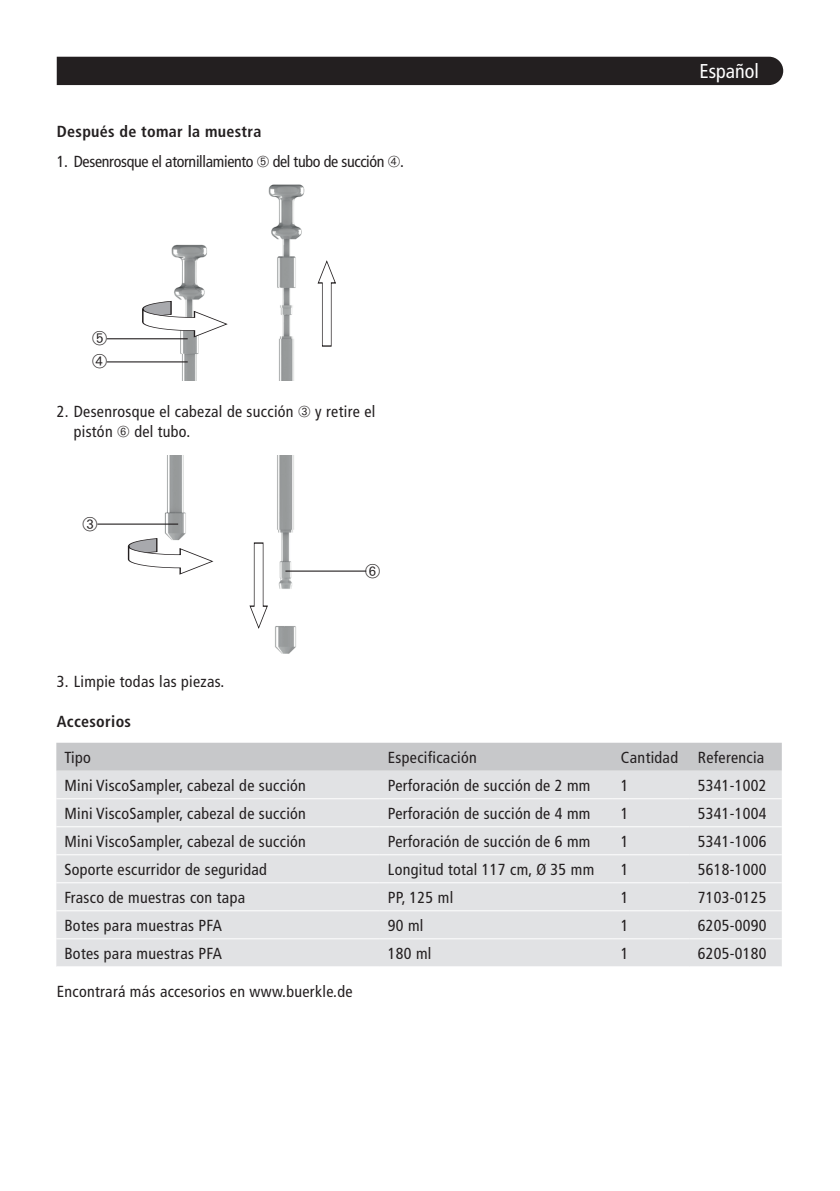
<style>
.page{position:relative;width:840px;height:1191px;background:#fff}
.page>*{position:absolute;margin:0;border:0;box-sizing:border-box;transform-origin:0 0}
.t1{font:condensed 20px "Frutiger LT Pro";color:#fff}
.t2{font:condensed 16px/20px "Frutiger LT Pro";letter-spacing:.02em;color:#231f20}
.t3{font:condensed 16px "Frutiger LT Pro";letter-spacing:-.02em;color:#231f20}
.t4{font:700 condensed 16px "Frutiger LT Pro";letter-spacing:.02em;color:#231f20}
</style>
<div class="page">
<div style="left:57px;top:57px;width:725px;height:28px;background:#231f20"></div>
<img style="left:156px;top:184px;width:149px;height:196px">
<svg style="left:142px;top:301px;width:86px;height:36px"></svg>
<svg style="left:317px;top:260px;width:18px;height:87px"></svg>
<hr style="left:107px;top:338px;width:81px;height:1px;background:#231f20">
<hr style="left:107px;top:361px;width:81px;height:1px;background:#231f20">
<img style="left:153px;top:455px;width:159px;height:199px">
<svg style="left:128px;top:538px;width:85px;height:36px"></svg>
<svg style="left:249px;top:542px;width:18px;height:87px"></svg>
<hr style="left:97px;top:523px;width:81px;height:1px;background:#231f20">
<hr style="left:285px;top:570px;width:81px;height:1px;background:#231f20">
<div style="left:56px;top:742px;width:725px;height:28px;background:#c7c8ca"></div>
<div style="left:56px;top:770px;width:725px;height:196px;background:#e1e2e4"></div>
<hr style="left:56px;top:798px;width:323px;height:1px;background:#fff">
<hr style="left:379px;top:798px;width:233px;height:1px;background:#fff">
<hr style="left:612px;top:798px;width:77px;height:1px;background:#fff">
<hr style="left:689px;top:798px;width:92px;height:1px;background:#fff">
<hr style="left:56px;top:826px;width:323px;height:1px;background:#fff">
<hr style="left:379px;top:826px;width:233px;height:1px;background:#fff">
<hr style="left:612px;top:826px;width:77px;height:1px;background:#fff">
<hr style="left:689px;top:826px;width:92px;height:1px;background:#fff">
<hr style="left:56px;top:854px;width:323px;height:1px;background:#fff">
<hr style="left:379px;top:854px;width:233px;height:1px;background:#fff">
<hr style="left:612px;top:854px;width:77px;height:1px;background:#fff">
<hr style="left:689px;top:854px;width:92px;height:1px;background:#fff">
<hr style="left:56px;top:882px;width:323px;height:1px;background:#fff">
<hr style="left:379px;top:882px;width:233px;height:1px;background:#fff">
<hr style="left:612px;top:882px;width:77px;height:1px;background:#fff">
<hr style="left:689px;top:882px;width:92px;height:1px;background:#fff">
<hr style="left:56px;top:910px;width:323px;height:1px;background:#fff">
<hr style="left:379px;top:910px;width:233px;height:1px;background:#fff">
<hr style="left:612px;top:910px;width:77px;height:1px;background:#fff">
<hr style="left:689px;top:910px;width:92px;height:1px;background:#fff">
<hr style="left:379px;top:938px;width:233px;height:1px;background:#fff">
<hr style="left:612px;top:938px;width:77px;height:1px;background:#fff">
<hr style="left:689px;top:938px;width:92px;height:1px;background:#fff">
<hr style="left:56px;top:938px;width:323px;height:1px;background:#fff">
<div style="left:275px;top:597px;width:20px;height:21px;background:#fff"></div>
<p class="t4" style="left:57px;top:122px;width:206px">Después de tomar la muestra</p>
<p class="t3" style="left:57px;top:152px;width:348px">1. Desenrosque el atornillamiento ➄ del tubo de succión ➃.</p>
<p class="t2" style="left:74px;top:401px;width:303px;text-indent:-17px">2. Desenrosque el cabezal de succión ➂ y retire el pistón ➅ del tubo.</p>
<p class="t2" style="left:57px;top:671px;width:169px">3. Limpie todas las piezas.</p>
<p class="t4" style="left:57px;top:712px;width:76px">Accesorios</p>
<p class="t1" style="left:699px;top:60px;width:61px">Español</p>
<p class="t2" style="left:64px;top:747px;width:28px">Tipo</p>
<p class="t2" style="left:387px;top:747px;width:90px">Especificación</p>
<p class="t2" style="left:620px;top:747px;width:145px">Cantidad Referencia</p>
<p class="t2" style="left:64px;top:775px;width:243px">Mini ViscoSampler, cabezal de succión</p>
<p class="t2" style="left:387px;top:775px;width:204px">Perforación de succión de 2 mm</p>
<p class="t2" style="left:620px;top:775px;width:9px">1</p>
<p class="t2" style="left:697px;top:775px;width:70px">5341-1002</p>
<p class="t2" style="left:64px;top:803px;width:243px">Mini ViscoSampler, cabezal de succión</p>
<p class="t2" style="left:387px;top:803px;width:204px">Perforación de succión de 4 mm</p>
<p class="t2" style="left:620px;top:803px;width:9px">1</p>
<p class="t2" style="left:697px;top:803px;width:70px">5341-1004</p>
<p class="t2" style="left:64px;top:831px;width:243px">Mini ViscoSampler, cabezal de succión</p>
<p class="t2" style="left:387px;top:831px;width:204px">Perforación de succión de 6 mm</p>
<p class="t2" style="left:620px;top:831px;width:9px">1</p>
<p class="t2" style="left:697px;top:831px;width:70px">5341-1006</p>
<p class="t2" style="left:64px;top:859px;width:204px">Soporte escurridor de seguridad</p>
<p class="t2" style="left:387px;top:859px;width:208px">Longitud total 117 cm, Ø 35 mm</p>
<p class="t2" style="left:620px;top:859px;width:9px">1</p>
<p class="t2" style="left:697px;top:859px;width:70px">5618-1000</p>
<p class="t2" style="left:64px;top:887px;width:182px">Frasco de muestras con tapa</p>
<p class="t2" style="left:387px;top:887px;width:67px">PP, 125 ml</p>
<p class="t2" style="left:620px;top:887px;width:9px">1</p>
<p class="t2" style="left:697px;top:887px;width:70px">7103-0125</p>
<p class="t2" style="left:64px;top:915px;width:159px">Botes para muestras PFA</p>
<p class="t2" style="left:387px;top:915px;width:37px">90 ml</p>
<p class="t2" style="left:620px;top:915px;width:9px">1</p>
<p class="t2" style="left:697px;top:915px;width:70px">6205-0090</p>
<p class="t2" style="left:64px;top:943px;width:159px">Botes para muestras PFA</p>
<p class="t2" style="left:387px;top:943px;width:45px">180 ml</p>
<p class="t2" style="left:620px;top:943px;width:9px">1</p>
<p class="t2" style="left:697px;top:943px;width:70px">6205-0180</p>
<p class="t2" style="left:57px;top:981px;width:297px">Encontrará más accesorios en www.buerkle.de</p>
</div>
